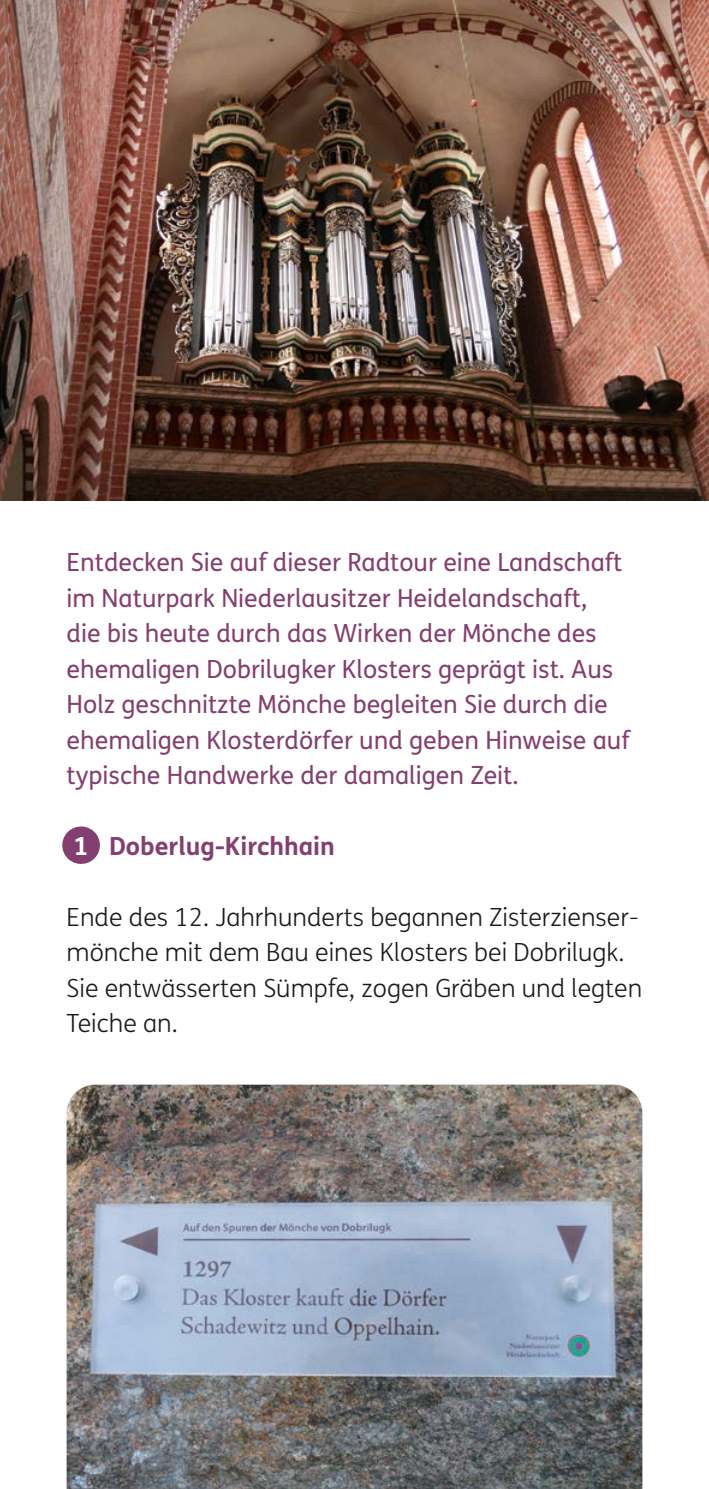
<style>
.page{position:relative;width:709px;height:1489px;background:#fff}
.page>*{position:absolute;margin:0;border:0;box-sizing:border-box;transform-origin:0 0}
.Absatz_p_Subline-Farbe1-DL{font:25px/35.5px "FS Me";color:#833f6f}
.Absatz_p_Grundtext-A4_DL{font:300 25px/35.5px "FS Me";color:#1a1a18}
.Ueberschrift_H_H1_Sonderfälle_H1_klein_A{font:700 25px "FS Me";color:#833f6f}
.s1{color:#fff}
</style>
<div class="page">
<img style="left:0;top:0;width:709px;height:500px">
<img style="left:67px;top:1084px;width:575px;height:404px">
<svg style="left:81px;top:826px;width:19px;height:38px"></svg>
<p class="Absatz_p_Subline-Farbe1-DL" style="left:67px;top:544px;width:564px">Entdecken Sie auf dieser Radtour eine Landschaft im Naturpark Niederlausitzer Heidelandschaft,<br>die bis heute durch das Wirken der Mönche des ehemaligen Dobrilugker Klosters geprägt ist. Aus Holz geschnitzte Mönche begleiten Sie durch die ehemaligen Klosterdörfer und geben Hinweise auf typische Handwerke der damaligen Zeit.</p>
<h1 class="Ueberschrift_H_H1_Sonderfälle_H1_klein_A" style="left:74px;top:826px;width:263px"><span class="s1">1</span> Doberlug-Kirchhain</h1>
<p class="Absatz_p_Grundtext-A4_DL" style="left:67px;top:898px;width:577px">Ende des 12. Jahrhunderts begannen Zisterzienser&shy;mönche mit dem Bau eines Klosters bei Dobrilugk.<br>Sie entwässerten Sümpfe, zogen Gräben und legten Teiche an.</p>
</div>
